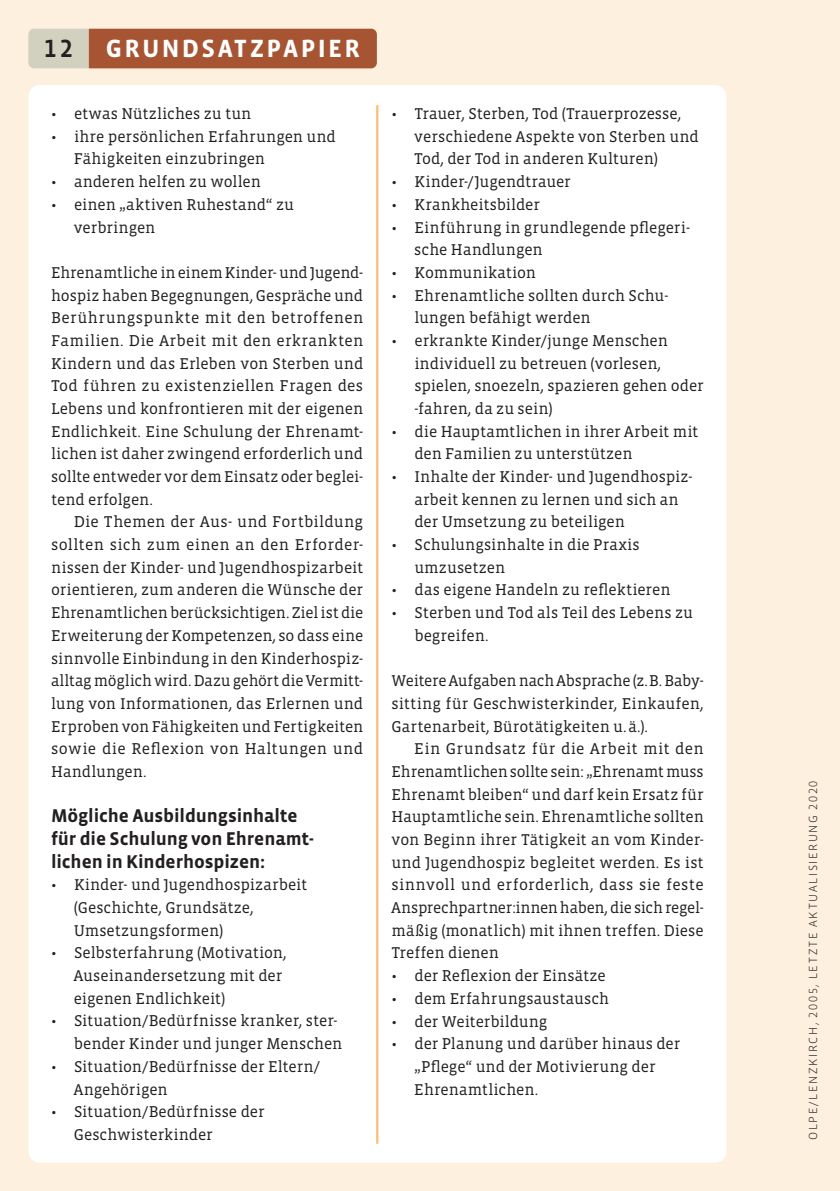
<style>
.page{position:relative;width:840px;height:1191px;background:#fff}
.page>*{position:absolute;margin:0;border:0;box-sizing:border-box;transform-origin:0 0}
.t1{font:700 25.6px "Vista Sans OT";letter-spacing:.09em;color:#fff}
.t2{font:500 25.6px "Vista Sans OT";color:#231f20}
.t3{font:700 18.8px/22.6px "Vista Sans OT";letter-spacing:-.005em;color:#231f20}
.t4{font:16px/22.6px "Vista Slab OT";color:#231f20}
.t5{font:300 12px "Vista Sans OT";letter-spacing:.135em;color:#231f20}
</style>
<div class="page">
<div style="left:0;top:0;width:839px;height:1191px;background:#fef0de"></div>
<div style="left:28px;top:85px;width:698px;height:1077px;background:#fff;border-radius:11px"></div>
<svg style="left:28px;top:29px;width:348px;height:39px;background:#ae6a4c"></svg>
<svg style="left:376px;top:105px;width:2px;height:1038px;background:#fcc181"></svg>
<h1 class="t2" style="left:45px;top:35px;width:29px">12</h1>
<h1 class="t1" style="left:106px;top:35px;width:255px">GRUNDSATZPAPIER</h1>
<p class="t4" style="left:51px;top:103px;width:202px">• etwas Nützliches zu tun</p>
<p class="t4" style="left:74px;top:125px;width:263px;text-indent:-23px">• ihre persönlichen Erfahrungen und<br>Fähigkeiten einzubringen</p>
<p class="t4" style="left:51px;top:171px;width:211px">• anderen helfen zu wollen</p>
<p class="t4" style="left:74px;top:193px;width:222px;text-indent:-23px">• einen „aktiven Ruhestand“ zu verbringen</p>
<p class="t4" style="left:51px;top:261px;width:313px;text-align:justify">Ehrenamtliche in einem Kinder- und Jugend&shy;hospiz haben Begegnungen, Gespräche und Berührungspunkte mit den betroffenen Familien. Die Arbeit mit den erkrankten Kindern und das Erleben von Sterben und Tod führen zu existenziellen Fragen des Lebens und konfrontieren mit der eigenen Endlichkeit. Eine Schulung der Ehrenamt&shy;lichen ist daher zwingend erforderlich und sollte entweder vor dem Einsatz oder beglei&shy;tend erfolgen.</p>
<p class="t4" style="left:51px;top:511px;width:313px;text-align:justify;text-indent:23px">Die Themen der Aus- und Fortbildung sollten sich zum einen an den Erforder&shy;nissen der Kinder- und Jugendhospizarbeit orientieren, zum anderen die Wünsche der Ehrenamtlichen berücksichtigen. Ziel ist die Erweiterung der Kompetenzen, so dass eine sinnvolle Einbindung in den Kinderhospiz&shy;alltag möglich wird. Dazu gehört die Vermitt&shy;lung von Informationen, das Erlernen und Erproben von Fähigkeiten und Fertigkeiten sowie die Reflexion von Haltungen und Handlungen.</p>
<p class="t3" style="left:51px;top:805px;width:264px">Mögliche Ausbildungsinhalte für die Schulung von Ehrenamt&shy;lichen in Kinderhospizen:</p>
<p class="t4" style="left:74px;top:874px;width:235px;text-indent:-23px">• Kinder- und Jugendhospizarbeit (Geschichte, Grundsätze,<br>Umsetzungsformen)</p>
<p class="t4" style="left:74px;top:942px;width:214px;text-indent:-23px">• Selbsterfahrung (Motivation,<br>Auseinandersetzung mit der eigenen Endlichkeit)</p>
<p class="t4" style="left:74px;top:1010px;width:270px;text-indent:-23px">• Situation/Bedürfnisse kranker, ster&shy;bender Kinder und junger Menschen</p>
<p class="t4" style="left:74px;top:1055px;width:248px;text-indent:-23px">• Situation/Bedürfnisse der Eltern/<br>Angehörigen</p>
<p class="t4" style="left:74px;top:1100px;width:192px;text-indent:-23px">• Situation/Bedürfnisse der<br>Geschwisterkinder</p>
<p class="t4" style="left:414px;top:103px;width:286px;text-indent:-23px">• Trauer, Sterben, Tod (Trauerprozesse, verschiedene Aspekte von Sterben und<br>Tod, der Tod in anderen Kulturen)</p>
<p class="t4" style="left:391px;top:171px;width:181px">• Kinder-/Jugendtrauer</p>
<p class="t4" style="left:391px;top:193px;width:150px">• Krankheitsbilder</p>
<p class="t4" style="left:414px;top:216px;width:277px;text-indent:-23px">• Einführung in grundlegende pflegeri&shy;sche Handlungen</p>
<p class="t4" style="left:391px;top:261px;width:146px">• Kommunikation</p>
<p class="t4" style="left:414px;top:284px;width:255px;text-indent:-23px">• Ehrenamtliche sollten durch Schu&shy;lungen befähigt werden</p>
<p class="t4" style="left:414px;top:329px;width:291px;text-indent:-23px">• erkrankte Kinder/junge Menschen individuell zu betreuen (vorlesen, spielen, snoezeln, spazieren gehen oder -fahren, da zu sein)</p>
<p class="t4" style="left:414px;top:420px;width:285px;text-indent:-23px">• die Hauptamtlichen in ihrer Arbeit mit den Familien zu unterstützen</p>
<p class="t4" style="left:414px;top:465px;width:279px;text-indent:-23px">• Inhalte der Kinder- und Jugendhospiz&shy;arbeit kennen zu lernen und sich an der Umsetzung zu beteiligen</p>
<p class="t4" style="left:414px;top:533px;width:227px;text-indent:-23px">• Schulungsinhalte in die Praxis umzusetzen</p>
<p class="t4" style="left:391px;top:579px;width:280px">• das eigene Handeln zu reflektieren</p>
<p class="t4" style="left:414px;top:601px;width:280px;text-indent:-23px">• Sterben und Tod als Teil des Lebens zu begreifen.</p>
<p class="t4" style="left:391px;top:670px;width:313px;text-align:justify">Weitere Aufgaben nach Absprache (z.B. Baby&shy;sitting für Geschwisterkinder, Einkaufen, Gartenarbeit, Bürotätigkeiten u.ä.).</p>
<p class="t4" style="left:391px;top:738px;width:313px;text-align:justify;text-indent:23px">Ein Grundsatz für die Arbeit mit den Ehrenamtlichen sollte sein: „Ehrenamt muss Ehrenamt bleiben“ und darf kein Ersatz für Hauptamtliche sein. Ehrenamtliche sollten von Beginn ihrer Tätigkeit an vom Kinder&shy;und Jugendhospiz begleitet werden. Es ist sinnvoll und erforderlich, dass sie feste Ansprechpartner:innen haben, die sich regel&shy;mäßig (monatlich) mit ihnen treffen. Diese Treffen dienen</p>
<p class="t4" style="left:391px;top:964px;width:216px">• der Reflexion der Einsätze</p>
<p class="t4" style="left:391px;top:987px;width:219px">• dem Erfahrungsaustausch</p>
<p class="t4" style="left:391px;top:1010px;width:157px">• der Weiterbildung</p>
<p class="t4" style="left:414px;top:1032px;width:267px;text-indent:-23px">• der Planung und darüber hinaus der „Pflege“ und der Motivierung der<br>Ehrenamtlichen.</p>
<p class="t5" style="left:806px;top:1140px;width:361px;rotate:-90deg">OLPE/LENZKIRCH, 2005, LETZTE AKTUALISIERUNG 2020</p>
</div>
